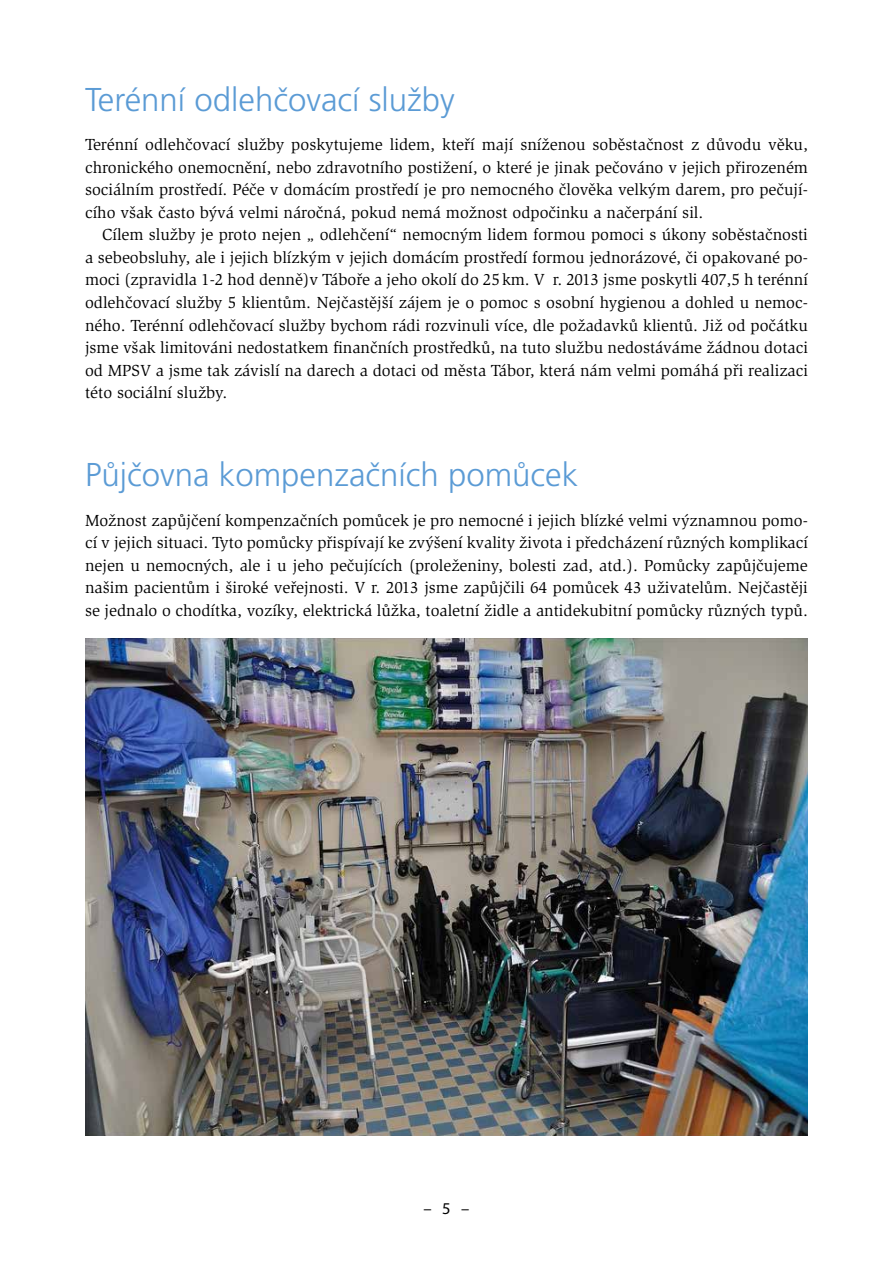
<style>
.page{position:relative;width:893px;height:1263px;background:#fff}
.page>*{position:absolute;margin:0;border:0;box-sizing:border-box;transform-origin:0 0}
.t1{font:300 33px "Frutiger CE";color:#5b9bd5}
.t2{font:16.5px/22.5px "Slimbach Std";color:#000;text-align:justify}
.t3{font:16.5px "Myriad Pro";color:#000}
</style>
<div class="page">
<img style="left:85px;top:639px;width:723px;height:496px">
<h1 class="t1" style="left:85px;top:81px;width:371px">Terénní odlehčovací služby</h1>
<p class="t2" style="left:85px;top:134px;width:724px">Terénní odlehčovací služby poskytujeme lidem, kteří mají sníženou soběstačnost z důvodu věku, chronického onemocnění, nebo zdravotního postižení, o které je jinak pečováno v jejich přirozeném sociálním prostředí. Péče v domácím prostředí je pro nemocného člověka velkým darem, pro pečují&shy;cího však často bývá velmi náročná, pokud nemá možnost odpočinku a načerpání sil.</p>
<p class="t2" style="left:85px;top:224px;width:724px;text-indent:17px">Cílem služby je proto nejen „ odlehčení“ nemocným lidem formou pomoci s úkony soběstačnosti a sebeobsluhy, ale i jejich blízkým v jejich domácím prostředí formou jednorázové, či opakované po&shy;moci (zpravidla 1-2 hod denně)v Táboře a jeho okolí do 25km. V r. 2013 jsme poskytli 407,5 h terénní odlehčovací služby 5 klientům. Nejčastější zájem je o pomoc s osobní hygienou a dohled u nemoc&shy;ného. Terénní odlehčovací služby bychom rádi rozvinuli více, dle požadavků klientů. Již od počátku jsme však limitováni nedostatkem finančních prostředků, na tuto službu nedostáváme žádnou dotaci od MPSV a jsme tak závislí na darech a dotaci od města Tábor, která nám velmi pomáhá při realizaci této sociální služby.</p>
<h1 class="t1" style="left:85px;top:456px;width:495px">Půjčovna kompenzačních pomůcek</h1>
<p class="t2" style="left:85px;top:509px;width:724px">Možnost zapůjčení kompenzačních pomůcek je pro nemocné i jejich blízké velmi významnou pomo&shy;cí v jejich situaci. Tyto pomůcky přispívají ke zvýšení kvality života i předcházení různých komplikací nejen u nemocných, ale i u jeho pečujících (proleženiny, bolesti zad, atd.). Pomůcky zapůjčujeme našim pacientům i široké veřejnosti. V r. 2013 jsme zapůjčili 64 pomůcek 43 uživatelům. Nejčastěji se jednalo o chodítka, vozíky, elektrická lůžka, toaletní židle a antidekubitní pomůcky různých typů.</p>
<p class="t3" style="left:423px;top:1198px;width:47px">– 5 –</p>
</div>
